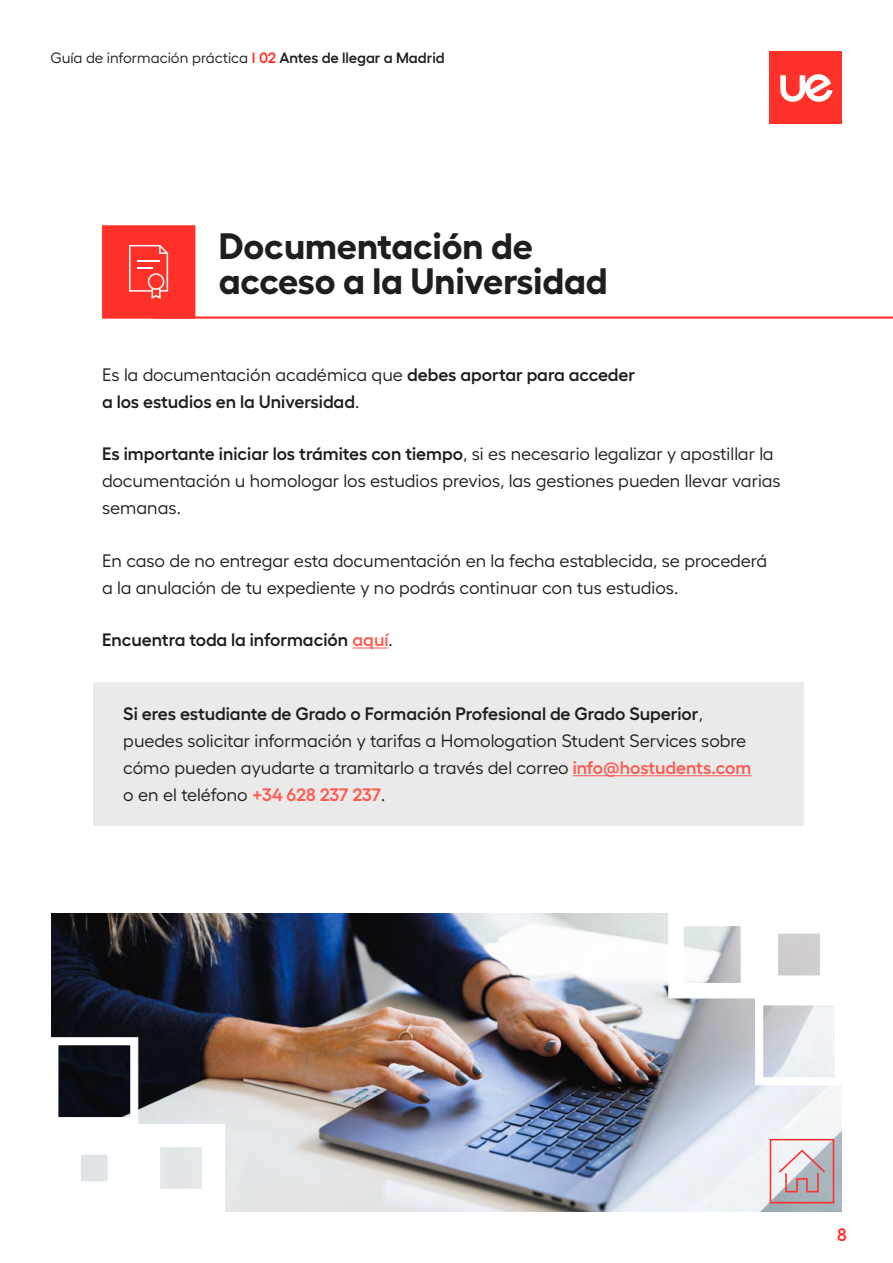
<style>
.page{position:relative;width:893px;height:1263px;background:#fff}
.page>*{position:absolute;margin:0;border:0;box-sizing:border-box;transform-origin:0 0}
.t1{font:700 36.75px/35.7px "Hellix";color:#1e1e1e}
.texto{font:18px/27px "Hellix";color:#1e1e1e}
.texto-2{font:600 18px/27px "Hellix";color:#1e1e1e}
.t2{font:600 18px "Hellix";color:#ff3129}
.t3{font:15px "Hellix";color:#1e1e1e}
.s1{font-weight:600;color:#ff3129}
.s2{font-weight:600}
.s3{font-weight:400}
.s4{color:#ff5a50}
.s5{font-weight:600;color:#ff5a50}
</style>
<div class="page">
<img style="left:51px;top:914px;width:791px;height:297px">
<div style="left:770px;top:51px;width:72px;height:72px;background:#ff3129"></div>
<svg style="left:780px;top:74px;width:53px;height:28px"></svg>
<hr style="left:353px;top:647px;width:36px;height:1px;background:#ff5a50">
<div style="left:94px;top:682px;width:710px;height:143px;background:#eaeaea"></div>
<hr style="left:573px;top:775px;width:178px;height:1px;background:#ff5a50">
<hr style="left:151px;top:316px;width:742px;height:3px;background:#ff3129">
<div style="left:102px;top:225px;width:93px;height:94px;background:#ff3129;border:3px solid #ff3129"></div>
<svg style="left:129px;top:245px;width:39px;height:54px"></svg>
<div style="left:756px;top:998px;width:86px;height:87px;border:8px solid #fff"></div>
<div style="left:51px;top:1038px;width:87px;height:86px;border:8px solid #fff"></div>
<div style="left:50px;top:1037px;width:88px;height:88px;border:1px solid #fff"></div>
<svg style="left:769px;top:1138px;width:66px;height:66px"></svg>
<p class="t3" style="left:50px;top:47px;width:396px">Guía de información práctica <span class="s1">I 02</span> <span class="s2">Antes de llegar a Madrid</span></p>
<p class="t1" style="left:219px;top:224px;width:390px">Documentación de acceso a la Universidad</p>
<p class="texto-2" style="left:102px;top:359px;width:534px"><span class="s3">Es la documentación académica que</span> debes aportar para acceder a los estudios en la Universidad<span class="s3">.</span></p>
<p class="texto" style="left:102px;top:438px;width:680px"><span class="s2">Es importante iniciar los trámites con tiempo</span>, si es necesario legalizar y apostillar la documentación u homologar los estudios previos, las gestiones pueden llevar varias semanas.</p>
<p class="texto" style="left:102px;top:545px;width:667px">En caso de no entregar esta documentación en la fecha establecida, se procederá a la anulación de tu expediente y no podrás continuar con tus estudios.</p>
<p class="texto-2" style="left:102px;top:624px;width:292px">Encuentra toda la información <span class="s4">aquí</span><span class="s3">.</span></p>
<p class="texto" style="left:123px;top:698px;width:630px"><span class="s2">Si eres estudiante de Grado o Formación Profesional de Grado Superior</span>, puedes solicitar información y tarifas a Homologation Student Services sobre cómo pueden ayudarte a tramitarlo a través del correo <span class="s5">info@hostudents.com </span>o en el teléfono <span class="s5">+34 628 237 237</span>.</p>
<p class="t2" style="left:837px;top:1220px;width:11px">8</p>
</div>
